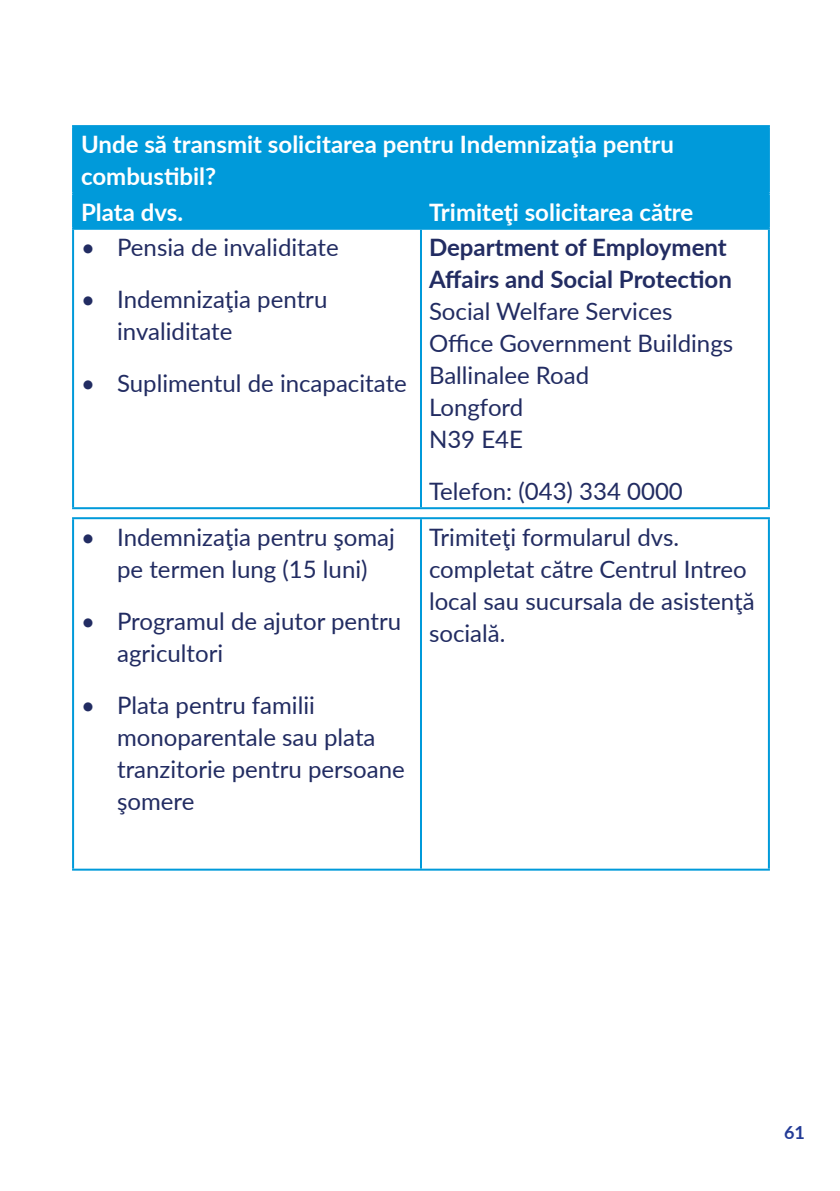
<style>
.page{position:relative;width:840px;height:1191px;background:#fff}
.page>*{position:absolute;margin:0;border:0;box-sizing:border-box;transform-origin:0 0}
.t1{font:24px/32px "Lato";color:#222c62}
.t2{font:700 24px/32px "Lato";color:#fff}
.t3{font:700 18px "Lato";color:#233b96}
.s1{font-weight:700}
</style>
<div class="page">
<div style="left:74px;top:127px;width:693px;height:101px;background:#009ada"></div>
<hr style="left:72px;top:125px;width:349px;height:2px;background:#009ada">
<hr style="left:72px;top:127px;width:2px;height:65px;background:#009ada">
<hr style="left:421px;top:125px;width:348px;height:2px;background:#009ada">
<hr style="left:767px;top:127px;width:2px;height:65px;background:#009ada">
<hr style="left:72px;top:192px;width:349px;height:2px;background:#009ada">
<hr style="left:72px;top:194px;width:2px;height:34px;background:#009ada">
<hr style="left:421px;top:192px;width:348px;height:2px;background:#009ada">
<hr style="left:420px;top:194px;width:2px;height:34px;background:#009ada">
<hr style="left:767px;top:194px;width:2px;height:34px;background:#009ada">
<hr style="left:72px;top:228px;width:349px;height:2px;background:#009ada">
<hr style="left:72px;top:230px;width:2px;height:277px;background:#009ada">
<hr style="left:421px;top:228px;width:348px;height:2px;background:#009ada">
<hr style="left:420px;top:230px;width:2px;height:277px;background:#009ada">
<hr style="left:767px;top:230px;width:2px;height:277px;background:#009ada">
<hr style="left:72px;top:507px;width:349px;height:2px;background:#009ada">
<hr style="left:421px;top:507px;width:348px;height:2px;background:#009ada">
<hr style="left:72px;top:517px;width:349px;height:2px;background:#009ada">
<hr style="left:72px;top:519px;width:2px;height:349px;background:#009ada">
<hr style="left:421px;top:517px;width:348px;height:2px;background:#009ada">
<hr style="left:420px;top:519px;width:2px;height:349px;background:#009ada">
<hr style="left:767px;top:519px;width:2px;height:349px;background:#009ada">
<hr style="left:72px;top:868px;width:349px;height:2px;background:#009ada">
<hr style="left:421px;top:868px;width:348px;height:2px;background:#009ada">
<p class="t2" style="left:81px;top:128px;width:594px">Unde să transmit solicitarea pentru Indemnizaţia pentru combustibil?</p>
<p class="t2" style="left:81px;top:195px;width:103px">Plata dvs.</p>
<p class="t2" style="left:429px;top:195px;width:266px">Trimiteţi solicitarea către</p>
<p class="t1" style="left:81px;top:230px;width:259px">• Pensia de invaliditate</p>
<p class="t1" style="left:117px;top:282px;width:212px;text-indent:-36px">• Indemnizaţia pentru invaliditate</p>
<p class="t1" style="left:81px;top:366px;width:327px">• Suplimentul de incapacitate</p>
<p class="t1" style="left:429px;top:230px;width:305px"><span class="s1">Department of Employment<br>Affairs and Social Protection<br></span>Social Welfare Services<br>Office Government Buildings<br>Ballinalee Road<br>Longford<br>N39 E4E</p>
<p class="t1" style="left:429px;top:474px;width:255px">Telefon: (043) 334 0000</p>
<p class="t1" style="left:81px;top:520px;width:315px;text-align:center">• Indemnizaţia pentru şomaj pe termen lung (15 luni)</p>
<p class="t1" style="left:117px;top:604px;width:285px;text-indent:-36px">• Programul de ajutor pentru agricultori</p>
<p class="t1" style="left:117px;top:688px;width:289px;text-indent:-36px">• Plata pentru familii monoparentale sau plata tranzitorie pentru persoane şomere</p>
<p class="t1" style="left:429px;top:520px;width:327px">Trimiteţi formularul dvs. completat către Centrul Intreo local sau sucursala de asistenţă socială.</p>
<p class="t3" style="left:783px;top:1119px;width:22px">61</p>
</div>
